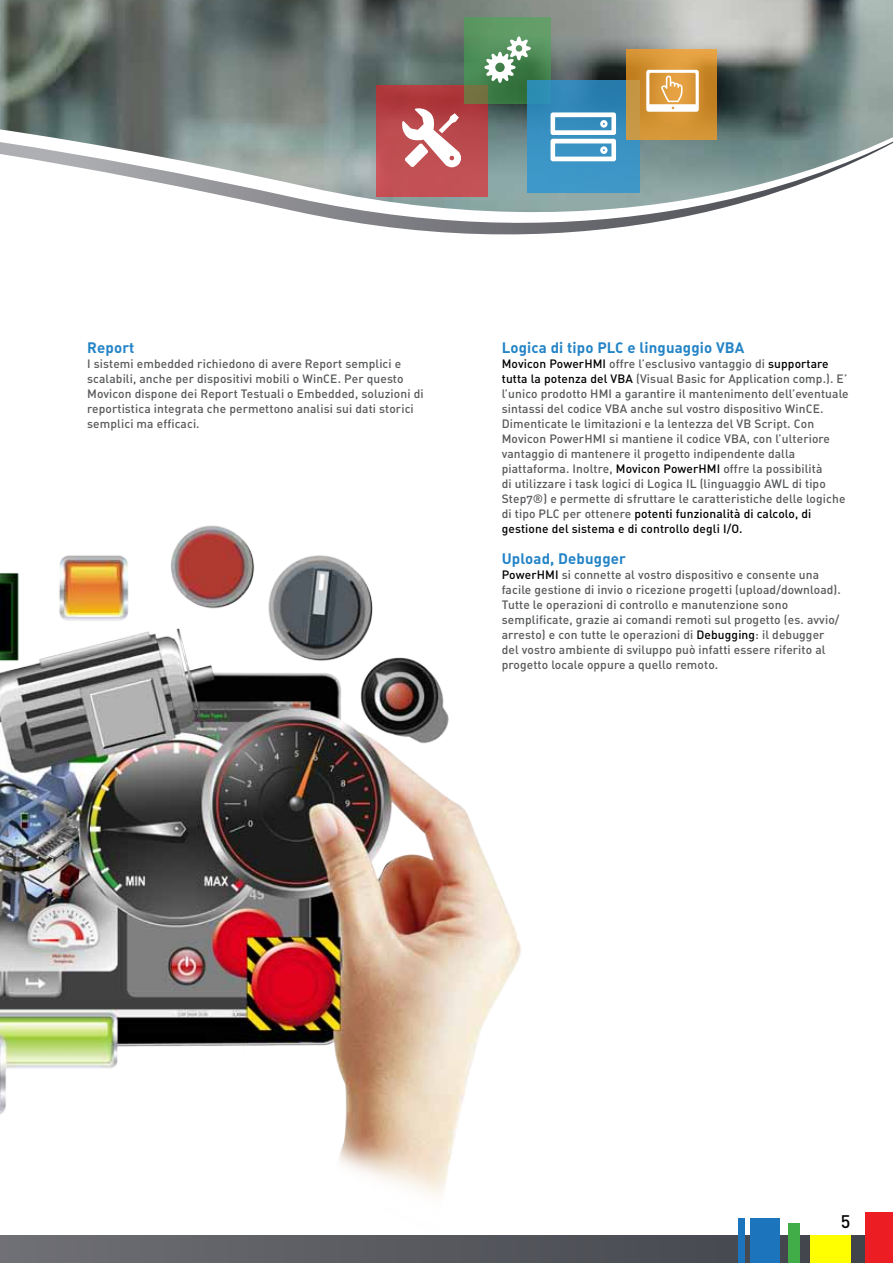
<style>
.page{position:relative;width:893px;height:1263px;background:#fff}
.page>*{position:absolute;margin:0;border:0;box-sizing:border-box;transform-origin:0 0}
.t1{font:500 18px "DIN";color:#000}
.t2{font:15px "DIN Bold Alternate";letter-spacing:.01em;color:#2484c6}
.t3{font:12px/15px "DIN Medium Alternate";letter-spacing:.01em;color:#58595b}
.s1{color:#000}
</style>
<div class="page">
<img style="left:0;top:0;width:893px;height:142px">
<svg style="left:0;top:142px;width:893px;height:93px"></svg>
<svg style="left:0;top:1235px;width:866px;height:28px;background:#585a5f"></svg>
<div style="left:376px;top:85px;width:111px;height:111px;background:linear-gradient(to bottom,#ab373a,#c8585c)"></div>
<svg style="left:401px;top:108px;width:61px;height:59px"></svg>
<svg style="left:464px;top:17px;width:87px;height:87px;background:#538a55"></svg>
<svg style="left:484px;top:36px;width:47px;height:47px"></svg>
<div style="left:527px;top:81px;width:112px;height:112px;background:linear-gradient(to bottom,#2a82b1,#429ccc)"></div>
<svg style="left:551px;top:112px;width:65px;height:49px"></svg>
<svg style="left:626px;top:49px;width:91px;height:91px;background:#d19235"></svg>
<svg style="left:646px;top:70px;width:53px;height:42px"></svg>
<div style="left:751px;top:1218px;width:29px;height:45px;background:#1c75bc"></div>
<div style="left:788px;top:1224px;width:11px;height:39px;background:#41ad49"></div>
<div style="left:809px;top:1235px;width:41px;height:28px;background:#ff0"></div>
<div style="left:866px;top:1212px;width:27px;height:51px;background:#ed1d24"></div>
<div style="left:738px;top:1218px;width:7px;height:45px;background:#1c75bc"></div>
<img style="left:0;top:525px;width:556px;height:719px">
<p class="t2" style="left:87px;top:337px;width:49px">Report</p>
<p class="t3" style="left:87px;top:355px;width:338px">I sistemi embedded richiedono di avere Report semplici e scalabili, anche per dispositivi mobili o WinCE. Per questo Movicon dispone dei Report Testuali o Embedded, soluzioni di reportistica integrata che permettono analisi sui dati storici semplici ma efficaci.</p>
<p class="t2" style="left:502px;top:337px;width:244px">Logica di tipo PLC e linguaggio VBA</p>
<p class="t3" style="left:502px;top:355px;width:348px"><span class="s1">Movicon PowerHMI</span> offre l’esclusivo vantaggio di <span class="s1">supportare tutta la potenza del VBA</span> (Visual Basic for Application comp.). E’ l’unico prodotto HMI a garantire il mantenimento dell’eventuale sintassi del codice VBA anche sul vostro dispositivo WinCE.<br>Dimenticate le limitazioni e la lentezza del VB Script. Con Movicon PowerHMI si mantiene il codice VBA, con l’ulteriore vantaggio di mantenere il progetto indipendente dalla piattaforma. Inoltre, <span class="s1">Movicon PowerHMI</span> offre la possibilità<br>di utilizzare i task logici di Logica IL (linguaggio AWL di tipo Step7®) e permette di sfruttare le caratteristiche delle logiche di tipo PLC per ottenere <span class="s1">potenti funzionalità di calcolo, di gestione del sistema e di controllo degli I/O.</span></p>
<p class="t2" style="left:502px;top:549px;width:126px">Upload, Debugger</p>
<p class="t3" style="left:502px;top:567px;width:341px"><span class="s1">PowerHMI</span> si connette al vostro dispositivo e consente una facile gestione di invio o ricezione progetti (upload/download).<br>Tutte le operazioni di controllo e manutenzione sono semplificate, grazie ai comandi remoti sul progetto (es. avvio/ arresto) e con tutte le operazioni di <span class="s1">Debugging</span>: il debugger del vostro ambiente di sviluppo può infatti essere riferito al progetto locale oppure a quello remoto.</p>
<h1 class="t1" style="left:841px;top:1210px;width:11px">5</h1>
</div>
